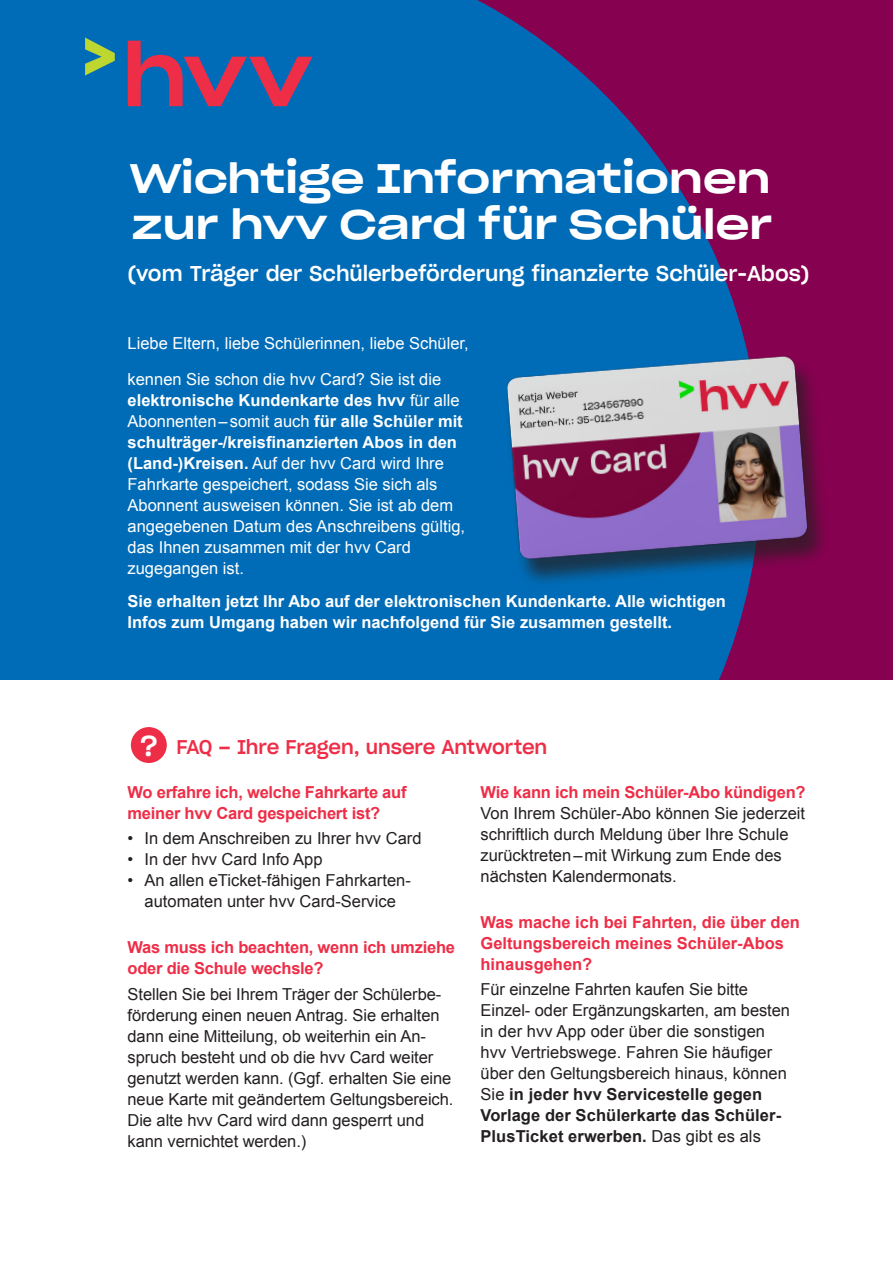
<style>
.page{position:relative;width:893px;height:1263px;background:#fff}
.page>*{position:absolute;margin:0;border:0;box-sizing:border-box;transform-origin:0 0}
.t1{font:40.5px/46.5px "Sharp Grotesk Medium 25";color:#fff}
.t2{font:28.5px "Sharp Grotesk Medium 20";color:#fff}
.t3{font:21px "Sharp Grotesk Medium 20";color:#fff}
.t4{font:19.5px "Sharp Grotesk Medium 20";letter-spacing:-.005em;color:#ee2d47}
.t5{font:16.5px/21px "Arial";letter-spacing:-.005em;color:#231f20}
.t6{font:16.5px/21px "Arial";color:#fff}
.t7{font:700 16.5px/21px "Arial";letter-spacing:-.015em;color:#ee2d47}
.t8{font:700 16.5px/21px "Arial";color:#fff}
.s1{font-weight:700}
</style>
<div class="page">
<div style="left:0;top:0;width:893px;height:679px;background:#860150"></div>
<svg style="left:0;top:0;width:748px;height:679px;background:#0a63ae"></svg>
<svg style="left:128px;top:41px;width:184px;height:65px;background:#57548d"></svg>
<svg style="left:85px;top:38px;width:30px;height:38px"></svg>
<div style="left:131px;top:727px;width:36px;height:36px;background:#ee2d47;border-radius:50%"></div>
<img style="left:477px;top:350px;width:346px;height:241px">
<p class="t1" style="left:130px;top:153px;width:644px">Wichtige Informationen zur hvv Card für Schüler</p>
<p class="t3" style="left:127px;top:256px;width:684px">(vom Träger der Schülerbeförderung finanzierte Schüler-Abos)</p>
<p class="t6" style="left:128px;top:333px;width:343px">Liebe Eltern, liebe Schülerinnen, liebe Schüler,</p>
<p class="t6" style="left:128px;top:368px;width:339px">kennen Sie schon die hvv Card? Sie ist die <span class="s1">elektronische Kundenkarte des hvv</span> für alle Abonnenten–somit auch <span class="s1">für alle Schüler mit schulträger-/kreisfinanzierten Abos in den (Land-)Kreisen.</span> Auf der hvv Card wird Ihre Fahrkarte gespeichert, sodass Sie sich als Abonnent ausweisen können. Sie ist ab dem angegebenen Datum des Anschreibens gültig, das Ihnen zusammen mit der hvv Card zugegangen ist.</p>
<p class="t8" style="left:128px;top:592px;width:600px">Sie erhalten jetzt Ihr Abo auf der elektronischen Kundenkarte. Alle wichtigen<br>Infos zum Umgang haben wir nachfolgend für Sie zusammen gestellt.</p>
<p class="t2" style="left:139px;top:721px;width:20px">?</p>
<p class="t4" style="left:176px;top:731px;width:372px">FAQ – Ihre Fragen, unsere Antworten</p>
<p class="t7" style="left:128px;top:782px;width:280px">Wo erfahre ich, welche Fahrkarte auf meiner hvv Card gespeichert ist?</p>
<p class="t5" style="left:128px;top:828px;width:295px">• In dem Anschreiben zu Ihrer hvv Card</p>
<p class="t5" style="left:128px;top:849px;width:196px">• In der hvv Card Info App</p>
<p class="t5" style="left:128px;top:870px;width:284px;text-align:center">• An allen eTicket-fähigen Fahrkarten&shy;automaten unter hvv Card-Service</p>
<p class="t7" style="left:128px;top:938px;width:329px">Was muss ich beachten, wenn ich umziehe oder die Schule wechsle?</p>
<p class="t5" style="left:128px;top:983px;width:327px">Stellen Sie bei Ihrem Träger der Schülerbe&shy;förderung einen neuen Antrag. Sie erhalten dann eine Mitteilung, ob weiterhin ein An&shy;spruch besteht und ob die hvv Card weiter genutzt werden kann. (Ggf. erhalten Sie eine neue Karte mit geändertem Geltungsbereich.<br>Die alte hvv Card wird dann gesperrt und kann vernichtet werden.)</p>
<p class="t7" style="left:480px;top:782px;width:327px">Wie kann ich mein Schüler-Abo kündigen?</p>
<p class="t5" style="left:480px;top:802px;width:326px">Von Ihrem Schüler-Abo können Sie jederzeit schriftlich durch Meldung über Ihre Schule zurücktreten–mit Wirkung zum Ende des nächsten Kalendermonats.</p>
<p class="t7" style="left:480px;top:912px;width:321px">Was mache ich bei Fahrten, die über den<br>Geltungsbereich meines Schüler-Abos hinausgehen?</p>
<p class="t5" style="left:480px;top:979px;width:311px">Für einzelne Fahrten kaufen Sie bitte Einzel- oder Ergänzungskarten, am besten in der hvv App oder über die sonstigen hvv Vertriebswege. Fahren Sie häufiger über den Geltungsbereich hinaus, können Sie <span class="s1">in jeder hvv Servicestelle gegen Vorlage der Schülerkarte das Schüler-PlusTicket erwerben.</span> Das gibt es als</p>
</div>
